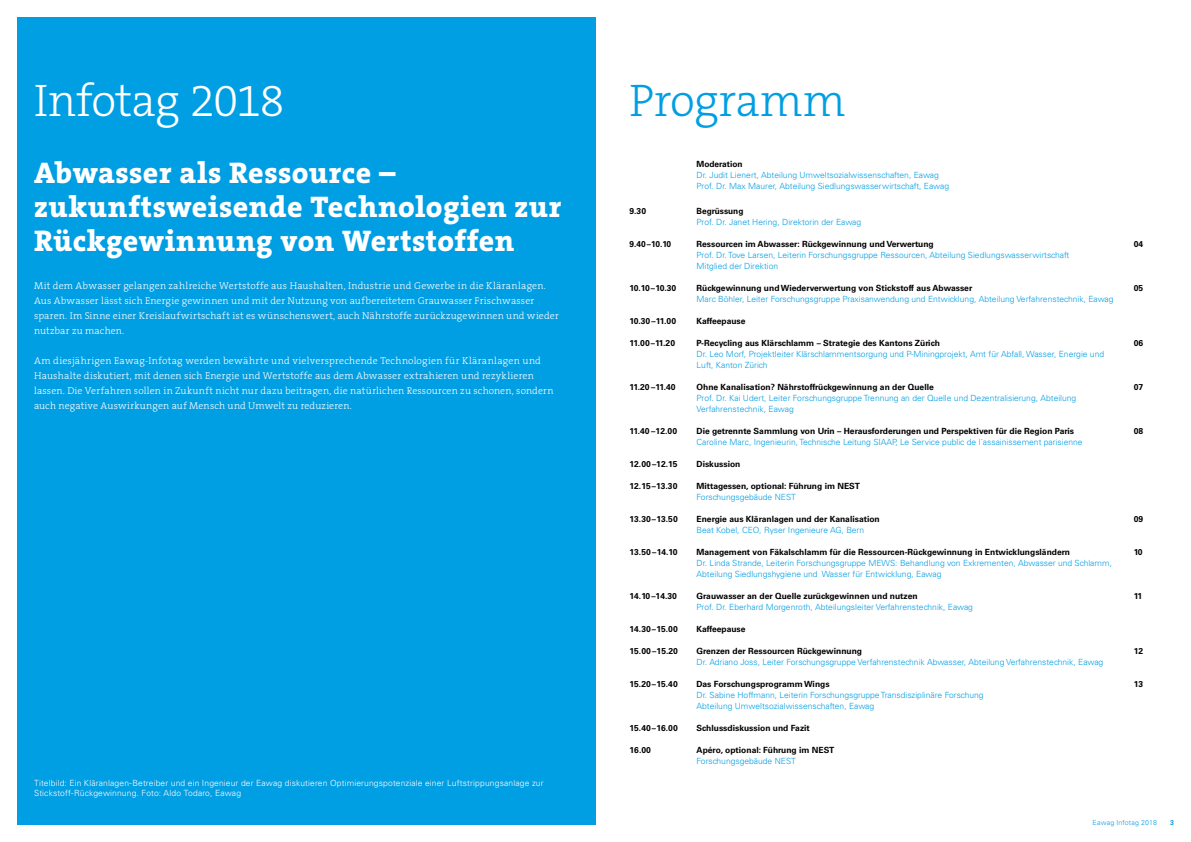
<style>
.page{position:relative;width:1191px;height:842px;background:#fff}
.page>*{position:absolute;margin:0;border:0;box-sizing:border-box;transform-origin:0 0}
.t1{font:300 46px "The Serif B3";letter-spacing:-.02em;color:#fff}
.t2{font:300 46px "The Serif B3";color:#009ee3}
.t3{font:800 30px/34px "The Serif B8";letter-spacing:.015em;color:#fff}
.t4{font:300 10px/15px "The Serif";letter-spacing:.015em;color:#fff}
.t5{font:300 8.5px/11px "Univers LT Std";color:#009ee3}
.t6{font:700 8.5px "Univers LT Std";color:#000}
.t7{font:300 8.5px/10px "Univers LT Std";letter-spacing:.015em;color:#fff}
.t8{font:300 7px "Univers LT Std";letter-spacing:.025em;color:#009ee3}
.t9{font:700 7px "Univers LT Std";color:#009ee3}
</style>
<div class="page">
<div style="left:17px;top:17px;width:578px;height:808px;background:#009ee3"></div>
<h1 class="t1" style="left:34px;top:76px;width:252px">Infotag 2018</h1>
<h2 class="t3" style="left:34px;top:157px;width:529px">Abwasser als Ressource – zukunftsweisende Technologien zur<br>Rückgewinnung von Wertstoffen</h2>
<p class="t4" style="left:34px;top:278px;width:526px">Mit dem Abwasser gelangen zahlreiche Wertstoffe aus Haushalten, Industrie und Gewerbe in die Kläranlagen.<br>Aus Abwasser lässt sich Energie gewinnen und mit der Nutzung von aufbereitetem Grauwasser Frischwasser sparen. Im Sinne einer Kreislaufwirtschaft ist es wünschenswert, auch Nährstoffe zurückzugewinnen und wieder nutzbar zu machen.</p>
<p class="t4" style="left:34px;top:353px;width:521px">Am diesjährigen Eawag-Infotag werden bewährte und vielversprechende Technologien für Kläranlagen und Haushalte diskutiert, mit denen sich Energie und Wertstoffe aus dem Abwasser extrahieren und rezyklieren lassen. Die Verfahren sollen in Zukunft nicht nur dazu beitragen, die natürlichen Ressourcen zu schonen, sondern auch negative Auswirkungen auf Mensch und Umwelt zu reduzieren.</p>
<p class="t7" style="left:34px;top:778px;width:511px">Titelbild: Ein Kläranlagen-Betreiber und ein Ingenieur der Eawag diskutieren Optimierungspotenziale einer Luftstrippungsanlage zur<br>Stickstoff-Rückgewinnung. Foto: Aldo Todaro, Eawag</p>
<h1 class="t2" style="left:629px;top:76px;width:217px">Programm</h1>
<p class="t6" style="left:696px;top:159px;width:48px">Moderation</p>
<p class="t5" style="left:696px;top:170px;width:254px">Dr. Judit Lienert, Abteilung Umweltsozialwissenschaften, Eawag<br>Prof. Dr. Max Maurer, Abteilung Siedlungswasserwirtschaft, Eawag</p>
<p class="t6" style="left:629px;top:206px;width:18px">9.30</p>
<p class="t6" style="left:696px;top:206px;width:48px">Begrüssung</p>
<p class="t5" style="left:696px;top:217px;width:166px">Prof. Dr. Janet Hering, Direktorin der Eawag</p>
<p class="t6" style="left:629px;top:239px;width:43px">9.40 –10.10</p>
<p class="t6" style="left:696px;top:239px;width:239px">Ressourcen im Abwasser: Rückgewinnung und Verwertung</p>
<p class="t6" style="left:1133px;top:239px;width:11px">04</p>
<p class="t5" style="left:696px;top:250px;width:374px">Prof. Dr. Tove Larsen, Leiterin Forschungsgruppe Ressourcen, Abteilung Siedlungswasserwirtschaft<br>Mitglied der Direktion</p>
<p class="t6" style="left:629px;top:283px;width:48px">10.10 –10.30</p>
<p class="t6" style="left:696px;top:283px;width:277px">Rückgewinnung und Wiederverwertung von Stickstoff aus Abwasser</p>
<p class="t6" style="left:1133px;top:283px;width:11px">05</p>
<p class="t5" style="left:696px;top:294px;width:418px">Marc Böhler, Leiter Forschungsgruppe Praxisanwendung und Entwicklung, Abteilung Verfahrenstechnik, Eawag</p>
<p class="t6" style="left:629px;top:316px;width:48px">10.30 –11.00</p>
<p class="t6" style="left:696px;top:316px;width:51px">Kaffeepause</p>
<p class="t6" style="left:629px;top:338px;width:47px">11.00 –11.20</p>
<p class="t6" style="left:696px;top:338px;width:245px">P-Recycling aus Klärschlamm – Strategie des Kantons Zürich</p>
<p class="t6" style="left:1133px;top:338px;width:11px">06</p>
<p class="t5" style="left:696px;top:349px;width:409px">Dr. Leo Morf, Projektleiter Klärschlammentsorgung und P-Miningprojekt, Amt für Abfall, Wasser, Energie und<br>Luft, Kanton Zürich</p>
<p class="t6" style="left:629px;top:382px;width:48px">11.20 –11.40</p>
<p class="t6" style="left:696px;top:382px;width:239px">Ohne Kanalisation? Nährstoffrückgewinnung an der Quelle</p>
<p class="t6" style="left:1133px;top:382px;width:11px">07</p>
<p class="t5" style="left:696px;top:393px;width:381px">Prof. Dr. Kai Udert, Leiter Forschungsgruppe Trennung an der Quelle und Dezentralisierung, Abteilung<br>Verfahrenstechnik, Eawag</p>
<p class="t6" style="left:629px;top:426px;width:49px">11.40 –12.00</p>
<p class="t6" style="left:696px;top:426px;width:379px">Die getrennte Sammlung von Urin – Herausforderungen und Perspektiven für die Region Paris</p>
<p class="t6" style="left:1133px;top:426px;width:11px">08</p>
<p class="t5" style="left:696px;top:437px;width:387px">Caroline Marc, Ingenieurin, Technische Leitung SIAAP, Le Service public de l´assainissement parisienne</p>
<p class="t6" style="left:629px;top:459px;width:50px">12.00 –12.15</p>
<p class="t6" style="left:696px;top:459px;width:45px">Diskussion</p>
<p class="t6" style="left:629px;top:481px;width:49px">12.15 –13.30</p>
<p class="t6" style="left:696px;top:481px;width:165px">Mittagessen, optional: Führung im NEST</p>
<p class="t5" style="left:696px;top:492px;width:101px">Forschungsgebäude NEST</p>
<p class="t6" style="left:629px;top:514px;width:50px">13.30 –13.50</p>
<p class="t6" style="left:696px;top:514px;width:185px">Energie aus Kläranlagen und der Kanalisation</p>
<p class="t6" style="left:1133px;top:514px;width:11px">09</p>
<p class="t5" style="left:696px;top:525px;width:169px">Beat Kobel, CEO, Ryser Ingenieure AG, Bern</p>
<p class="t6" style="left:629px;top:547px;width:50px">13.50 –14.10</p>
<p class="t6" style="left:696px;top:547px;width:375px">Management von Fäkalschlamm für die Ressourcen-Rückgewinnung in Entwicklungsländern</p>
<p class="t6" style="left:1133px;top:547px;width:10px">10</p>
<p class="t5" style="left:696px;top:558px;width:417px">Dr. Linda Strande, Leiterin Forschungsgruppe MEWS: Behandlung von Exkrementen, Abwasser und Schlamm,<br>Abteilung Siedlungshygiene und Wasser für Entwicklung, Eawag</p>
<p class="t6" style="left:629px;top:591px;width:49px">14.10 –14.30</p>
<p class="t6" style="left:696px;top:591px;width:222px">Grauwasser an der Quelle zurückgewinnen und nutzen</p>
<p class="t6" style="left:1133px;top:591px;width:10px">11</p>
<p class="t5" style="left:696px;top:602px;width:278px">Prof. Dr. Eberhard Morgenroth, Abteilungsleiter Verfahrenstechnik, Eawag</p>
<p class="t6" style="left:629px;top:624px;width:50px">14.30 –15.00</p>
<p class="t6" style="left:696px;top:624px;width:51px">Kaffeepause</p>
<p class="t6" style="left:629px;top:646px;width:50px">15.00 –15.20</p>
<p class="t6" style="left:696px;top:646px;width:167px">Grenzen der Ressourcen Rückgewinnung</p>
<p class="t6" style="left:1133px;top:646px;width:11px">12</p>
<p class="t5" style="left:696px;top:657px;width:408px">Dr. Adriano Joss, Leiter Forschungsgruppe Verfahrenstechnik Abwasser, Abteilung Verfahrenstechnik, Eawag</p>
<p class="t6" style="left:629px;top:679px;width:50px">15.20 –15.40</p>
<p class="t6" style="left:696px;top:679px;width:135px">Das Forschungsprogramm Wings</p>
<p class="t6" style="left:1133px;top:679px;width:11px">13</p>
<p class="t5" style="left:696px;top:690px;width:288px">Dr. Sabine Hoffmann, Leiterin Forschungsgruppe Transdisziplinäre Forschung<br>Abteilung Umweltsozialwissenschaften, Eawag</p>
<p class="t6" style="left:629px;top:723px;width:50px">15.40 –16.00</p>
<p class="t6" style="left:696px;top:723px;width:115px">Schlussdiskussion und Fazit</p>
<p class="t6" style="left:629px;top:745px;width:23px">16.00</p>
<p class="t6" style="left:696px;top:745px;width:139px">Apéro, optional: Führung im NEST</p>
<p class="t5" style="left:696px;top:756px;width:101px">Forschungsgebäude NEST</p>
<p class="t8" style="left:1092px;top:818px;width:66px">Eawag Infotag 2018</p>
<p class="t9" style="left:1170px;top:818px;width:5px">3</p>
</div>
